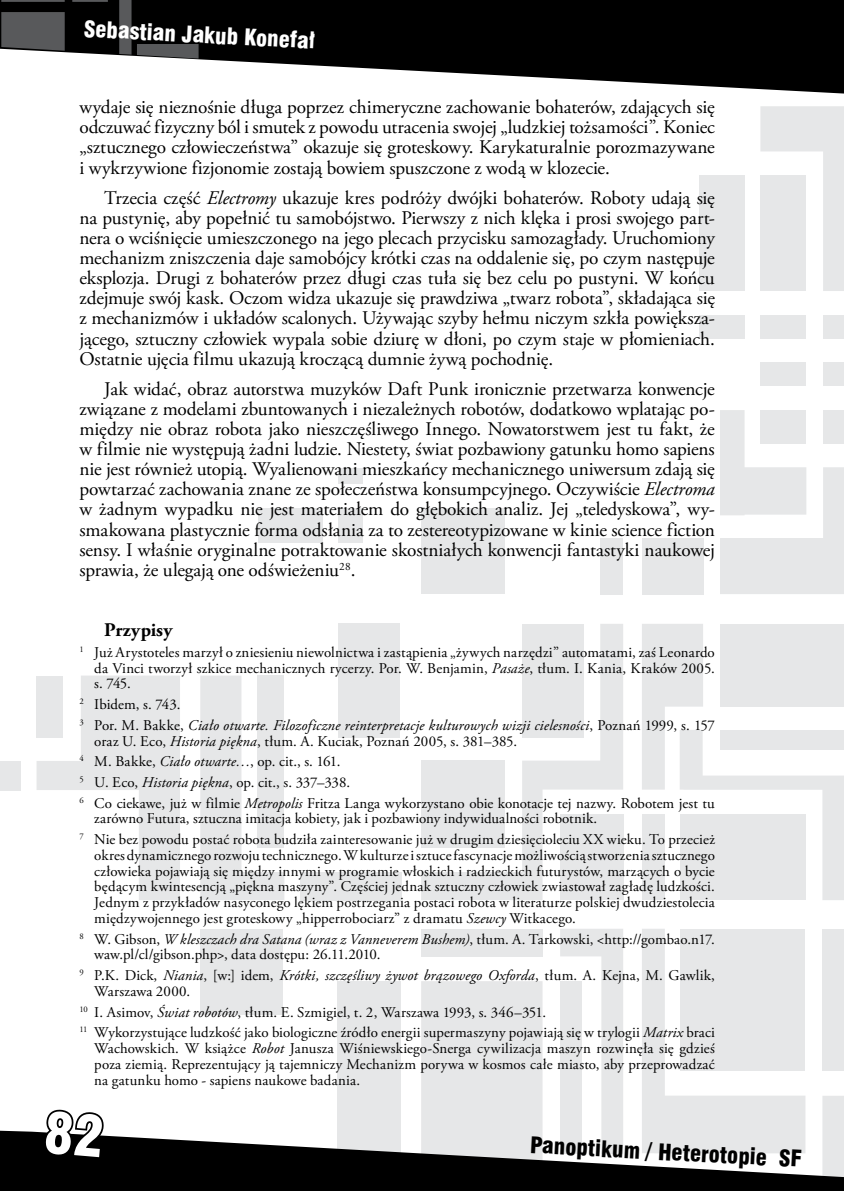
<style>
.page{position:relative;width:844px;height:1191px;background:#fff}
.page>*{position:absolute;margin:0;border:0;box-sizing:border-box;transform-origin:0 0}
.t1{font:21px "Swis 721 Blk Cn PL";color:#000}
.t2{font:21px "Swis 721 Blk Cn PL";color:#fff}
.t3{font:19.25px/20.1px "Adobe Garamond Pro";color:#000;text-align:justify}
.t4{font:700 19.25px "Adobe Garamond Pro";letter-spacing:.01em;color:#000}
.t5{font:14.88px/15.8px "Adobe Garamond Pro";letter-spacing:.01em;color:#000}
.t6{font:italic 14.88px/20.7px "Adobe Garamond Pro";letter-spacing:.01em;color:#000}
.s1{font-style:italic}
.s2{font-style:normal}
</style>
<div class="page">
<div style="left:698px;top:175px;width:46px;height:116px;background:#e6e7e8"></div>
<div style="left:822px;top:315px;width:21px;height:23px;background:#e6e7e8"></div>
<div style="left:760px;top:315px;width:46px;height:23px;background:#e6e7e8"></div>
<div style="left:698px;top:315px;width:46px;height:23px;background:#e6e7e8"></div>
<div style="left:822px;top:362px;width:21px;height:24px;background:#e6e7e8"></div>
<div style="left:760px;top:362px;width:46px;height:24px;background:#e6e7e8"></div>
<div style="left:600px;top:538px;width:23px;height:56px;background:#e6e7e8"></div>
<div style="left:641px;top:538px;width:62px;height:56px;background:#e6e7e8"></div>
<div style="left:300px;top:872px;width:101px;height:28px;background:#e6e7e8"></div>
<div style="left:0;top:761px;width:20px;height:29px;background:#e6e7e8"></div>
<div style="left:338px;top:981px;width:63px;height:210px;background:#e6e7e8"></div>
<div style="left:200px;top:929px;width:83px;height:85px;background:#e6e7e8"></div>
<div style="left:421px;top:508px;width:84px;height:86px;background:#e6e7e8"></div>
<div style="left:258px;top:508px;width:64px;height:34px;background:#e6e7e8"></div>
<div style="left:338px;top:508px;width:25px;height:34px;background:#e6e7e8"></div>
<div style="left:338px;top:468px;width:25px;height:15px;background:#e6e7e8"></div>
<div style="left:338px;top:623px;width:61px;height:114px;background:#e6e7e8"></div>
<svg style="left:760px;top:106px;width:83px;height:185px"></svg>
<svg style="left:642px;top:624px;width:201px;height:276px"></svg>
<svg style="left:421px;top:624px;width:202px;height:276px;fill:#e6e7e8"></svg>
<svg style="left:642px;top:929px;width:201px;height:201px"></svg>
<svg style="left:200px;top:675px;width:84px;height:225px"></svg>
<svg style="left:37px;top:675px;width:143px;height:225px"></svg>
<svg style="left:421px;top:929px;width:202px;height:201px"></svg>
<svg style="left:720px;top:410px;width:123px;height:184px"></svg>
<svg style="left:194px;top:0;width:649px;height:94px;fill:#000"></svg>
<svg style="left:0;top:0;width:198px;height:59px;background:#333334"></svg>
<svg style="left:0;top:1130px;width:843px;height:61px;fill:#000"></svg>
<svg style="left:41px;top:1109px;width:65px;height:82px"></svg>
<h1 class="t2" style="left:85px;top:15px;width:233px;rotate:3deg">Sebastian Jakub Konefał</h1>
<p class="t3" style="left:79px;top:98px;width:637px">wydaje się nieznośnie długa poprzez chimeryczne zachowanie bohaterów, zdających się odczuwać fizyczny ból i smutek z powodu utracenia swojej „ludzkiej tożsamości”. Koniec „sztucznego człowieczeństwa” okazuje się groteskowy. Karykaturalnie porozmazywane i wykrzywione fizjonomie zostają bowiem spuszczone z wodą w klozecie.</p>
<p class="t3" style="left:79px;top:188px;width:637px;text-indent:25px">Trzecia część <span class="s1">Electromy</span> ukazuje kres podróży dwójki bohaterów. Roboty udają się na pustynię, aby popełnić tu samobójstwo. Pierwszy z nich klęka i prosi swojego part&shy;nera o wciśnięcie umieszczonego na jego plecach przycisku samozagłady. Uruchomiony mechanizm zniszczenia daje samobójcy krótki czas na oddalenie się, po czym następuje eksplozja. Drugi z bohaterów przez długi czas tuła się bez celu po pustyni. W końcu zdejmuje swój kask. Oczom widza ukazuje się prawdziwa „twarz robota”, składająca się z mechanizmów i układów scalonych. Używając szyby hełmu niczym szkła powiększa&shy;jącego, sztuczny człowiek wypala sobie dziurę w dłoni, po czym staje w płomieniach.<br>Ostatnie ujęcia filmu ukazują kroczącą dumnie żywą pochodnię.</p>
<p class="t3" style="left:79px;top:379px;width:637px;text-indent:25px">Jak widać, obraz autorstwa muzyków Daft Punk ironicznie przetwarza konwencje związane z modelami zbuntowanych i niezależnych robotów, dodatkowo wplatając po&shy;między nie obraz robota jako nieszczęśliwego Innego. Nowatorstwem jest tu fakt, że w filmie nie występują żadni ludzie. Niestety, świat pozbawiony gatunku homo sapiens nie jest również utopią. Wyalienowani mieszkańcy mechanicznego uniwersum zdają się powtarzać zachowania znane ze społeczeństwa konsumpcyjnego. Oczywiście <span class="s1">Electroma </span>w żadnym wypadku nie jest materiałem do głębokich analiz. Jej „teledyskowa”, wy&shy;smakowana plastycznie forma odsłania za to zestereotypizowane w kinie science fiction sensy. I właśnie oryginalne potraktowanie skostniałych konwencji fantastyki naukowej sprawia, że ulegają one odświeżeniu<sup>28</sup>.</p>
<p class="t4" style="left:104px;top:619px;width:70px">Przypisy</p>
<p class="t5" style="left:94px;top:645px;width:622px;text-align:justify;text-indent:-15px"><sup>1</sup> Już Arystoteles marzył o zniesieniu niewolnictwa i zastąpienia „żywych narzędzi” automatami, zaś Leonardo da Vinci tworzył szkice mechanicznych rycerzy. Por. W. Benjamin, <span class="s1">Pasaże</span>, tłum. I. Kania, Kraków 2005. s. 745.</p>
<p class="t6" style="left:79px;top:694px;width:636px"><sup>2</sup> <span class="s2">Ibidem, s. 743.<br></span><sup>3</sup> <span class="s2">Por. M. Bakke,</span> Ciało otwarte. Filozoficzne reinterpretacje kulturowych wizji cielesności<span class="s2">, Poznań 1999, s. 157</span></p>
<p class="t5" style="left:79px;top:731px;width:636px;line-height:20.7px;text-indent:15px">oraz U. Eco, <span class="s1">Historia piękna</span>, tłum. A. Kuciak, Poznań 2005, s. 381–385.<br><sup>4</sup> M. Bakke, <span class="s1">Ciało otwarte…</span>, op. cit., s. 161.<br><sup>5</sup> U. Eco, <span class="s1">Historia piękna</span>, op. cit., s. 337–338.<br><sup>6</sup> Co ciekawe, już w filmie <span class="s1">Metropolis</span> Fritza Langa wykorzystano obie konotacje tej nazwy. Robotem jest tu</p>
<p class="t5" style="left:79px;top:809px;width:637px;line-height:20.7px;text-indent:15px">zarówno Futura, sztuczna imitacja kobiety, jak i pozbawiony indywidualności robotnik.<br><sup>7</sup> Nie bez powodu postać robota budziła zainteresowanie już w drugim dziesięcioleciu XX wieku. To przecież</p>
<p class="t5" style="left:94px;top:848px;width:622px;text-align:justify">okres dynamicznego rozwoju technicznego. W kulturze i sztuce fascynacje możliwością stworzenia sztucznego człowieka pojawiają się między innymi w programie włoskich i radzieckich futurystów, marzących o bycie będącym kwintesencją „piękna maszyny”. Częściej jednak sztuczny człowiek zwiastował zagładę ludzkości.<br>Jednym z przykładów nasyconego lękiem postrzegania postaci robota w literaturze polskiej dwudziestolecia międzywojennego jest groteskowy „hipperrobociarz” z dramatu <span class="s1">Szewcy</span> Witkacego.</p>
<p class="t5" style="left:94px;top:931px;width:622px;text-indent:-15px"><sup>8</sup> W. Gibson, <span class="s1">W kleszczach dra Satana (wraz z Vanneverem Bushem)</span>, tłum. A. Tarkowski, &lt;http://gombao.n17. waw.pl/cl/gibson.php&gt;, data dostępu: 26.11.2010.</p>
<p class="t5" style="left:94px;top:968px;width:622px;text-indent:-15px"><sup>9</sup> P.K. Dick, <span class="s1">Niania</span>, [w:] idem, <span class="s1">Krótki, szczęśliwy żywot brązowego Oxforda</span>, tłum. A. Kejna, M. Gawlik,<br>Warszawa 2000.</p>
<p class="t5" style="left:79px;top:1002px;width:636px;line-height:20.7px"><sup>10</sup> I. Asimov, <span class="s1">Świat robotów</span>, tłum. E. Szmigiel, t. 2, Warszawa 1993, s. 346–351.<br><sup>11</sup> Wykorzystujące ludzkość jako biologiczne źródło energii supermaszyny pojawiają się w trylogii <span class="s1">Matrix</span> braci</p>
<p class="t5" style="left:94px;top:1041px;width:622px;text-align:justify">Wachowskich. W książce <span class="s1">Robot</span> Janusza Wiśniewskiego-Snerga cywilizacja maszyn rozwinęła się gdzieś poza ziemią. Reprezentujący ją tajemniczy Mechanizm porywa w kosmos całe miasto, aby przeprowadzać na gatunku homo - sapiens naukowe badania.</p>
<h1 class="t1" style="left:530px;top:1131px;width:273px;rotate:3deg">Panoptikum / Heterotopie SF</h1>
</div>
